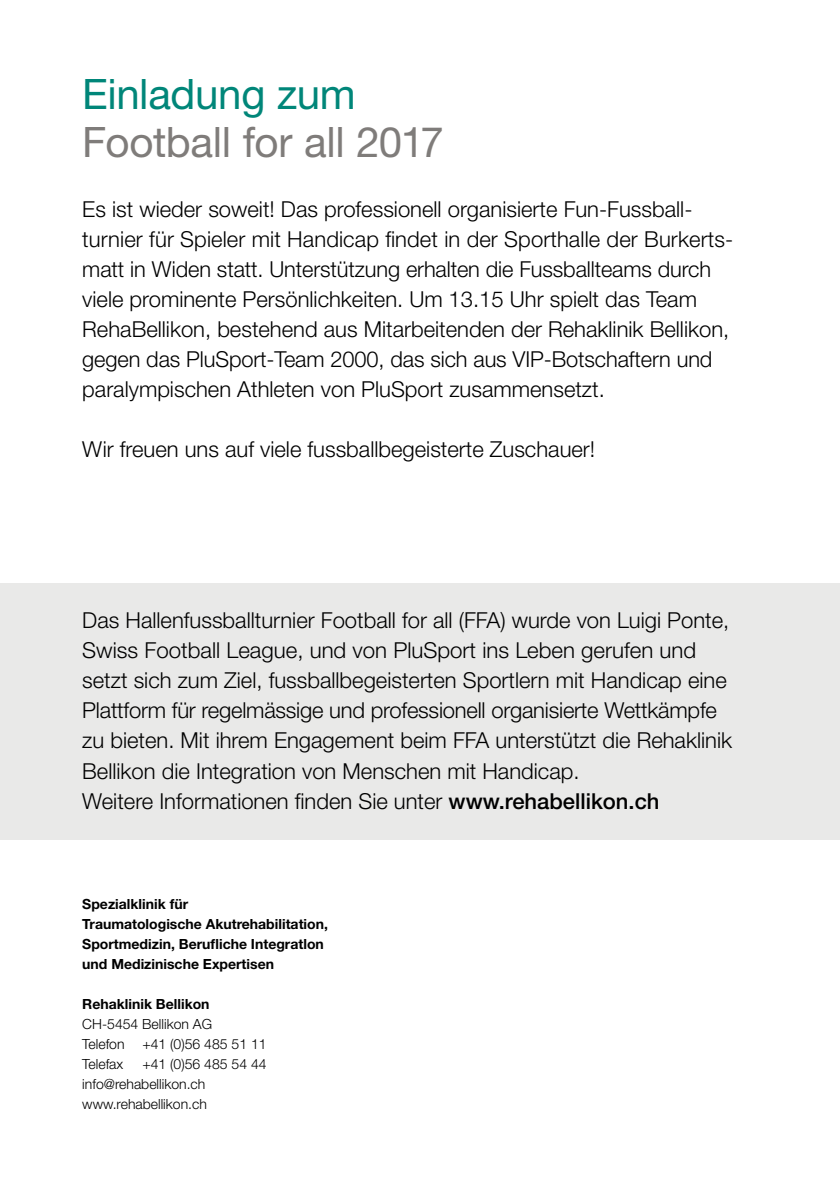
<style>
.page{position:relative;width:840px;height:1191px;background:#fff}
.page>*{position:absolute;margin:0;border:0;box-sizing:border-box;transform-origin:0 0}
.t1{font:42px "Helvetica Neue LT";letter-spacing:-.01em;color:#7f7c7a}
.t2{font:42px "Helvetica Neue LT";letter-spacing:-.01em;color:#008679}
.t3{font:300 22px/30px "Helvetica Neue LT";color:#000}
.t4{font:700 14px/20px "Helvetica Neue LT";color:#000}
.t5{font:300 14px/20px "Helvetica Neue LT";color:#000}
.s1{font-weight:500}
</style>
<div class="page">
<div style="left:0;top:583px;width:839px;height:256px;background:#e9e9e8"></div>
<h1 class="t2" style="left:82px;top:69px;width:275px">Einladung zum</h1>
<h1 class="t1" style="left:82px;top:117px;width:363px">Football for all 2017</h1>
<p class="t3" style="left:82px;top:193px;width:652px">Es ist wieder soweit! Das professionell organisierte Fun-Fussball&shy;turnier für Spieler mit Handicap findet in der Sporthalle der Burkerts&shy;matt in Widen statt. Unterstützung erhalten die Fussballteams durch viele prominente Persönlichkeiten. Um 13.15 Uhr spielt das Team RehaBellikon, bestehend aus Mitarbeitenden der Rehaklinik Bellikon, gegen das PluSport-Team 2000, das sich aus VIP-Botschaftern und paralympischen Athleten von PluSport zusammensetzt.</p>
<p class="t3" style="left:82px;top:433px;width:514px">Wir freuen uns auf viele fussballbegeisterte Zuschauer!</p>
<p class="t3" style="left:82px;top:605px;width:651px">Das Hallenfussballturnier Football for all (FFA) wurde von Luigi Ponte, Swiss Football League, und von PluSport ins Leben gerufen und setzt sich zum Ziel, fussballbegeisterten Sportlern mit Handicap eine Plattform für regelmässige und professionell organisierte Wettkämpfe zu bieten. Mit ihrem Engagement beim FFA unterstützt die Rehaklinik Bellikon die Integration von Menschen mit Handicap.<br>Weitere Informationen finden Sie unter <span class="s1">www.rehabellikon.ch</span></p>
<p class="t4" style="left:82px;top:894px;width:247px">Spezialklinik für<br>Traumatologische Akutrehabilitation,<br>Sportmedizin, Berufliche Integratlon und Medizinische Expertisen</p>
<p class="t4" style="left:82px;top:994px;width:129px">Rehaklinik Bellikon</p>
<p class="t5" style="left:82px;top:1014px;width:131px">CH-5454 Bellikon AG<br>Telefon</p>
<p class="t5" style="left:142px;top:1034px;width:126px">+41 (0)56 485 51 11</p>
<p class="t5" style="left:82px;top:1054px;width:186px;text-indent:60px">+41 (0)56 485 54 44 info@rehabellikon.ch www.rehabellikon.ch</p>
<p class="t5" style="left:82px;top:1054px;width:42px">Telefax</p>
</div>
